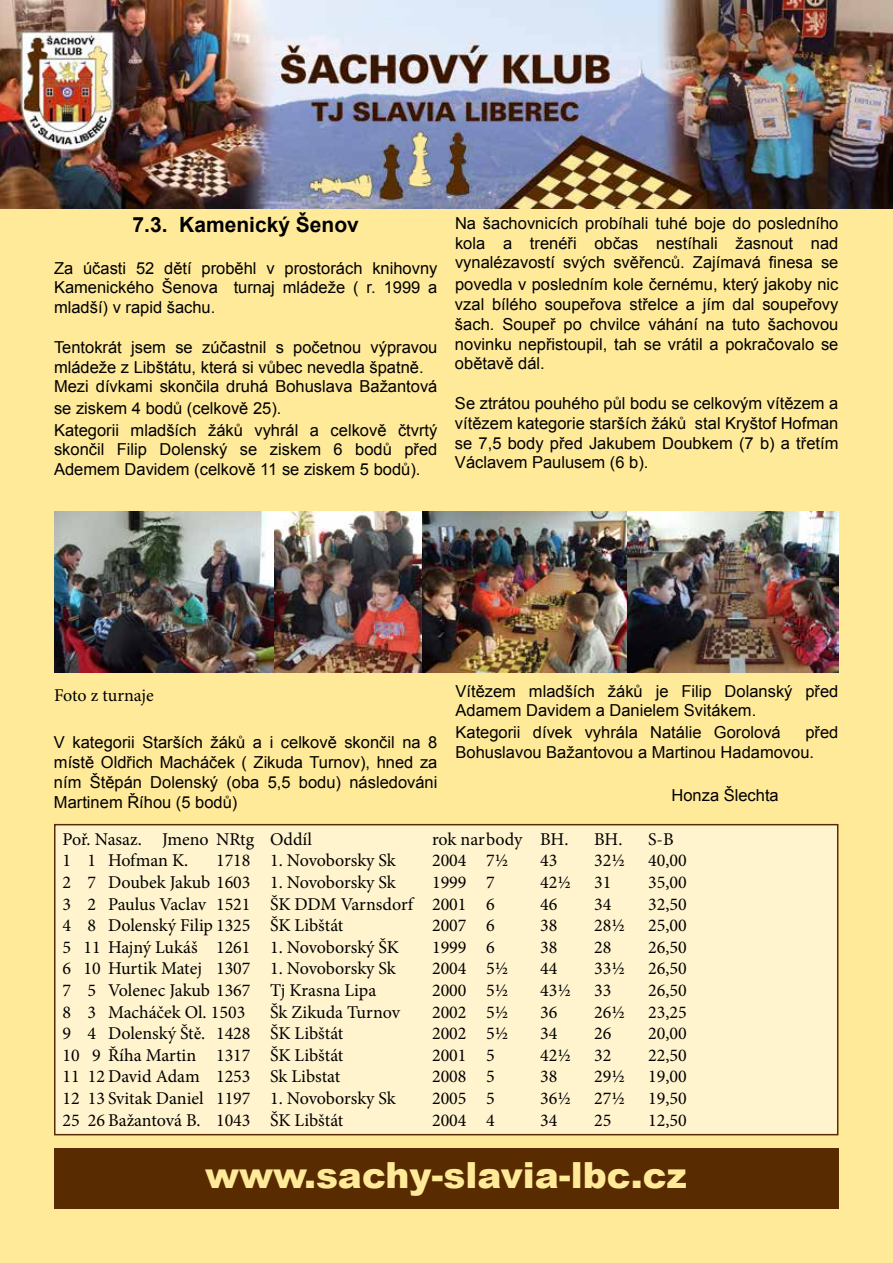
<style>
.page{position:relative;width:893px;height:1263px;background:#ffea9a}
.page>*{position:absolute;margin:0;border:0;box-sizing:border-box;transform-origin:0 0}
.t1{font:900 36px "Arial";color:#ffea9a}
.t2{font:700 21px "Arial";color:#000}
.t3{font:18px "Minion Pro";color:#000}
.t4{font:16.5px/19.8px "Arial";color:#000}
.s1{font-size:18px}
</style>
<div class="page">
<img style="left:273px;top:511px;width:149px;height:162px">
<img style="left:54px;top:511px;width:219px;height:162px">
<img style="left:422px;top:511px;width:205px;height:162px">
<img style="left:627px;top:511px;width:211px;height:162px">
<div style="left:54px;top:824px;width:784px;height:311px;background:#fff4ce;border:2px solid #592b00"></div>
<div style="left:54px;top:1148px;width:785px;height:61px;background:#592b00"></div>
<img style="left:0;top:0;width:893px;height:208px">
<p class="t2" style="left:133px;top:211px;width:228px">7.3. Kamenický Šenov</p>
<p class="t4" style="left:54px;top:258px;width:385px;text-align:justify">Za účasti 52 dětí proběhl v prostorách knihovny Kamenického Šenova turnaj mládeže ( r. 1999 a mladší) v rapid šachu.</p>
<p class="t4" style="left:54px;top:337px;width:385px">Tentokrát jsem se zúčastnil s početnou výpravou mládeže z Libštátu, která si vůbec nevedla špatně.<br>Mezi dívkami skončila druhá Bohuslava Bažantová</p>
<p class="t4" style="left:54px;top:398px;width:385px;line-height:21.6px">se ziskem 4 bodů (celkově 25).<br>Kategorii mladších žáků vyhrál a celkově čtvrtý</p>
<p class="t4" style="left:54px;top:440px;width:385px">skončil Filip Dolenský se ziskem 6 bodů před<br>Ademem Davidem (celkově 11 se ziskem 5 bodů).</p>
<p class="t4" style="left:455px;top:213px;width:385px;text-align:justify">Na šachovnicích probíhali tuhé boje do posledního kola a trenéři občas nestíhali žasnout nad vynalézavostí svých svěřenců. Zajímavá finesa se</p>
<p class="t4" style="left:455px;top:275px;width:385px;text-align:justify">povedla v posledním kole černému, který <span class="s1">j</span>akoby nic vzal bílého soupeřova střelce a jím dal soupeřovy šach. Soupeř po chvilce váhání na tuto šachovou novinku nepřistoupil, tah se vrátil a pokračovalo se obětavě dál.</p>
<p class="t4" style="left:455px;top:393px;width:385px;text-align:justify">Se ztrátou pouhého půl bodu se celkovým vítězem a vítězem kategorie starších žáků stal Kryštof Hofman se 7,5 body před Jakubem Doubkem (7 b) a třetím Václavem Paulusem (6 b).</p>
<p class="t3" style="left:54px;top:683px;width:101px">Foto z turnaje</p>
<p class="t4" style="left:54px;top:733px;width:385px;text-align:justify">V kategorii Starších žáků a i celkově skončil na 8 místě Oldřich Macháček ( Zikuda Turnov), hned za ním Štěpán Dolenský (oba 5,5 bodu) následováni Martinem Říhou (5 bodů)</p>
<p class="t4" style="left:455px;top:681px;width:384px">Vítězem mladších žáků je Filip Dolanský před<br>Adamem Davidem a Danielem Svitákem.</p>
<p class="t4" style="left:455px;top:722px;width:327px">Kategorii dívek vyhrála Natálie Gorolová</p>
<p class="t4" style="left:455px;top:722px;width:384px;text-indent:350px">před<br>Bohuslavou Bažantovou a Martinou Hadamovou.</p>
<p class="t4" style="left:671px;top:785px;width:109px">Honza Šlechta</p>
<p class="t3" style="left:63px;top:827px;width:251px">Poř. Nasaz. Jmeno NRtg Oddíl</p>
<p class="t3" style="left:432px;top:827px;width:138px">rok narbody BH.</p>
<p class="t3" style="left:594px;top:827px;width:81px">BH. S-B</p>
<p class="t3" style="left:63px;top:848px;width:127px">1 1 Hofman K.</p>
<p class="t3" style="left:216px;top:848px;width:181px">1718 1. Novoborsky Sk</p>
<p class="t3" style="left:432px;top:848px;width:78px">2004 7½</p>
<p class="t3" style="left:540px;top:848px;width:19px">43</p>
<p class="t3" style="left:594px;top:848px;width:32px">32½</p>
<p class="t3" style="left:648px;top:848px;width:40px">40,00</p>
<p class="t3" style="left:63px;top:870px;width:335px">2 7 Doubek Jakub 1603 1. Novoborsky Sk</p>
<p class="t3" style="left:432px;top:870px;width:64px">1999 7</p>
<p class="t3" style="left:540px;top:870px;width:32px">42½</p>
<p class="t3" style="left:594px;top:870px;width:19px">31</p>
<p class="t3" style="left:648px;top:870px;width:40px">35,00</p>
<p class="t3" style="left:63px;top:892px;width:434px">3 2 Paulus Vaclav 1521 ŠK DDM Varnsdorf 2001 6</p>
<p class="t3" style="left:540px;top:892px;width:19px">46</p>
<p class="t3" style="left:594px;top:892px;width:19px">34</p>
<p class="t3" style="left:648px;top:892px;width:40px">32,50</p>
<p class="t3" style="left:63px;top:913px;width:282px">4 8 Dolenský Filip 1325 ŠK Libštát</p>
<p class="t3" style="left:432px;top:913px;width:64px">2007 6</p>
<p class="t3" style="left:540px;top:913px;width:19px">38</p>
<p class="t3" style="left:594px;top:913px;width:32px">28½</p>
<p class="t3" style="left:648px;top:913px;width:40px">25,00</p>
<p class="t3" style="left:63px;top:935px;width:338px">5 11 Hajný Lukáš 1261 1. Novoborský ŠK</p>
<p class="t3" style="left:432px;top:935px;width:64px">1999 6</p>
<p class="t3" style="left:540px;top:935px;width:19px">38</p>
<p class="t3" style="left:594px;top:935px;width:19px">28</p>
<p class="t3" style="left:648px;top:935px;width:40px">26,50</p>
<p class="t3" style="left:63px;top:956px;width:335px">6 10 Hurtik Matej 1307 1. Novoborsky Sk</p>
<p class="t3" style="left:432px;top:956px;width:78px">2004 5½</p>
<p class="t3" style="left:540px;top:956px;width:19px">44</p>
<p class="t3" style="left:594px;top:956px;width:32px">33½</p>
<p class="t3" style="left:648px;top:956px;width:40px">26,50</p>
<p class="t3" style="left:63px;top:978px;width:315px">7 5 Volenec Jakub 1367 Tj Krasna Lipa</p>
<p class="t3" style="left:432px;top:978px;width:78px">2000 5½</p>
<p class="t3" style="left:540px;top:978px;width:32px">43½</p>
<p class="t3" style="left:594px;top:978px;width:19px">33</p>
<p class="t3" style="left:648px;top:978px;width:40px">26,50</p>
<p class="t3" style="left:63px;top:1000px;width:184px">8 3 Macháček Ol. 1503</p>
<p class="t3" style="left:270px;top:1000px;width:131px">Šk Zikuda Turnov</p>
<p class="t3" style="left:432px;top:1000px;width:78px">2002 5½</p>
<p class="t3" style="left:540px;top:1000px;width:19px">36</p>
<p class="t3" style="left:594px;top:1000px;width:32px">26½</p>
<p class="t3" style="left:648px;top:1000px;width:40px">23,25</p>
<p class="t3" style="left:63px;top:1021px;width:282px">9 4 Dolenský Ště. 1428 ŠK Libštát</p>
<p class="t3" style="left:432px;top:1021px;width:78px">2002 5½</p>
<p class="t3" style="left:540px;top:1021px;width:19px">34</p>
<p class="t3" style="left:594px;top:1021px;width:19px">26</p>
<p class="t3" style="left:648px;top:1021px;width:40px">20,00</p>
<p class="t3" style="left:63px;top:1043px;width:282px">10 9 Říha Martin 1317 ŠK Libštát</p>
<p class="t3" style="left:432px;top:1043px;width:64px">2001 5</p>
<p class="t3" style="left:540px;top:1043px;width:32px">42½</p>
<p class="t3" style="left:594px;top:1043px;width:19px">32</p>
<p class="t3" style="left:648px;top:1043px;width:40px">22,50</p>
<p class="t3" style="left:63px;top:1064px;width:279px">11 12 David Adam 1253 Sk Libstat</p>
<p class="t3" style="left:432px;top:1064px;width:64px">2008 5</p>
<p class="t3" style="left:540px;top:1064px;width:19px">38</p>
<p class="t3" style="left:594px;top:1064px;width:32px">29½</p>
<p class="t3" style="left:648px;top:1064px;width:40px">19,00</p>
<p class="t3" style="left:63px;top:1086px;width:335px">12 13 Svitak Daniel 1197 1. Novoborsky Sk</p>
<p class="t3" style="left:432px;top:1086px;width:64px">2005 5</p>
<p class="t3" style="left:540px;top:1086px;width:32px">36½</p>
<p class="t3" style="left:594px;top:1086px;width:32px">27½</p>
<p class="t3" style="left:648px;top:1086px;width:40px">19,50</p>
<p class="t3" style="left:63px;top:1108px;width:282px">25 26 Bažantová B. 1043 ŠK Libštát</p>
<p class="t3" style="left:432px;top:1108px;width:64px">2004 4</p>
<p class="t3" style="left:540px;top:1108px;width:19px">34</p>
<p class="t3" style="left:594px;top:1108px;width:19px">25</p>
<p class="t3" style="left:648px;top:1108px;width:40px">12,50</p>
<h1 class="t1" style="left:205px;top:1149px;width:483px">www.sachy-slavia-lbc.cz</h1>
</div>
